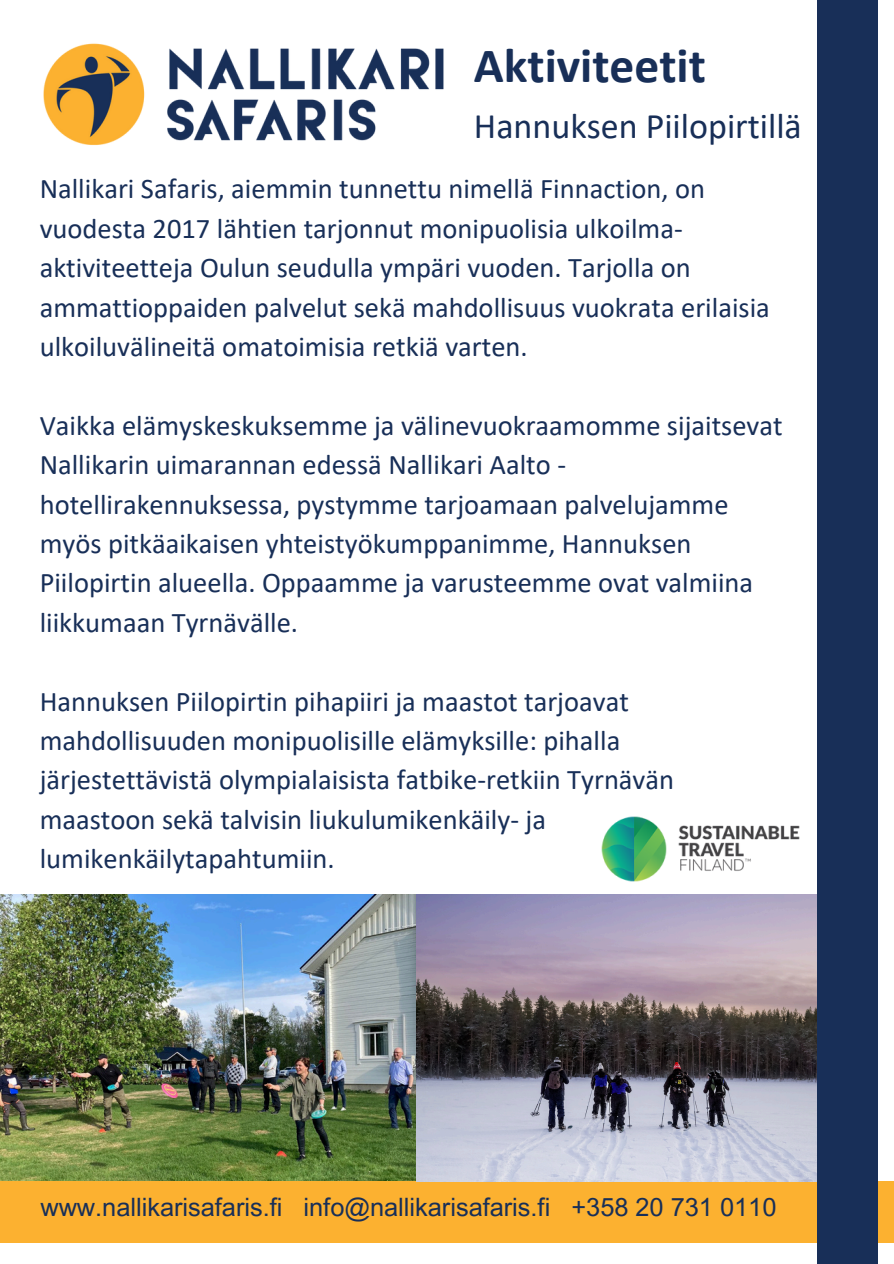
<style>
.page{position:relative;width:894px;height:1264px;background:#fff}
.page>*{position:absolute;margin:0;border:0;box-sizing:border-box;transform-origin:0 0}
.t1{font:700 49.5px "Calibri";color:#182f58}
.t2{font:36px "Calibri";color:#182f58}
.t3{font:28.5px/39.3px "Calibri";color:#182f58}
.t4{font:25.35px "Arial MT Pro";color:#182f58}
</style>
<div class="page">
<img style="left:43px;top:43px;width:401px;height:102px">
<img style="left:0;top:894px;width:417px;height:287px">
<div style="left:0;top:1181px;width:893px;height:61px;background:#fcb130"></div>
<img style="left:417px;top:894px;width:399px;height:287px">
<div style="left:816px;top:0;width:61px;height:1263px;background:#182f58"></div>
<img style="left:574px;top:785px;width:243px;height:128px">
<h2 class="t1" style="left:474px;top:44px;width:233px">Aktiviteetit</h2>
<h2 class="t2" style="left:474px;top:111px;width:329px">Hannuksen Piilopirtillä</h2>
<p class="t3" style="left:40px;top:172px;width:731px">Nallikari Safaris, aiemmin tunnettu nimellä Finnaction, on vuodesta 2017 lähtien tarjonnut monipuolisia ulkoilma&shy;aktiviteetteja Oulun seudulla ympäri vuoden. Tarjolla on ammattioppaiden palvelut sekä mahdollisuus vuokrata erilaisia ulkoiluvälineitä omatoimisia retkiä varten.</p>
<h1 class="t3" style="left:40px;top:408px;width:744px">Vaikka elämyskeskuksemme ja välinevuokraamomme sijaitsevat Nallikarin uimarannan edessä Nallikari Aalto - hotellirakennuksessa, pystymme tarjoamaan palvelujamme myös pitkäaikaisen yhteistyökumppanimme, Hannuksen Piilopirtin alueella. Oppaamme ja varusteemme ovat valmiina liikkumaan Tyrnävälle.</h1>
<h2 class="t3" style="left:40px;top:683px;width:635px">Hannuksen Piilopirtin pihapiiri ja maastot tarjoavat mahdollisuuden monipuolisille elämyksille: pihalla järjestettävistä olympialaisista fatbike-retkiin Tyrnävän maastoon sekä talvisin liukulumikenkäily- ja lumikenkäilytapahtumiin.</h2>
<h2 class="t4" style="left:40px;top:1197px;width:737px">www.nallikarisafaris.fi info@nallikarisafaris.fi +358 20 731 0110</h2>
</div>
